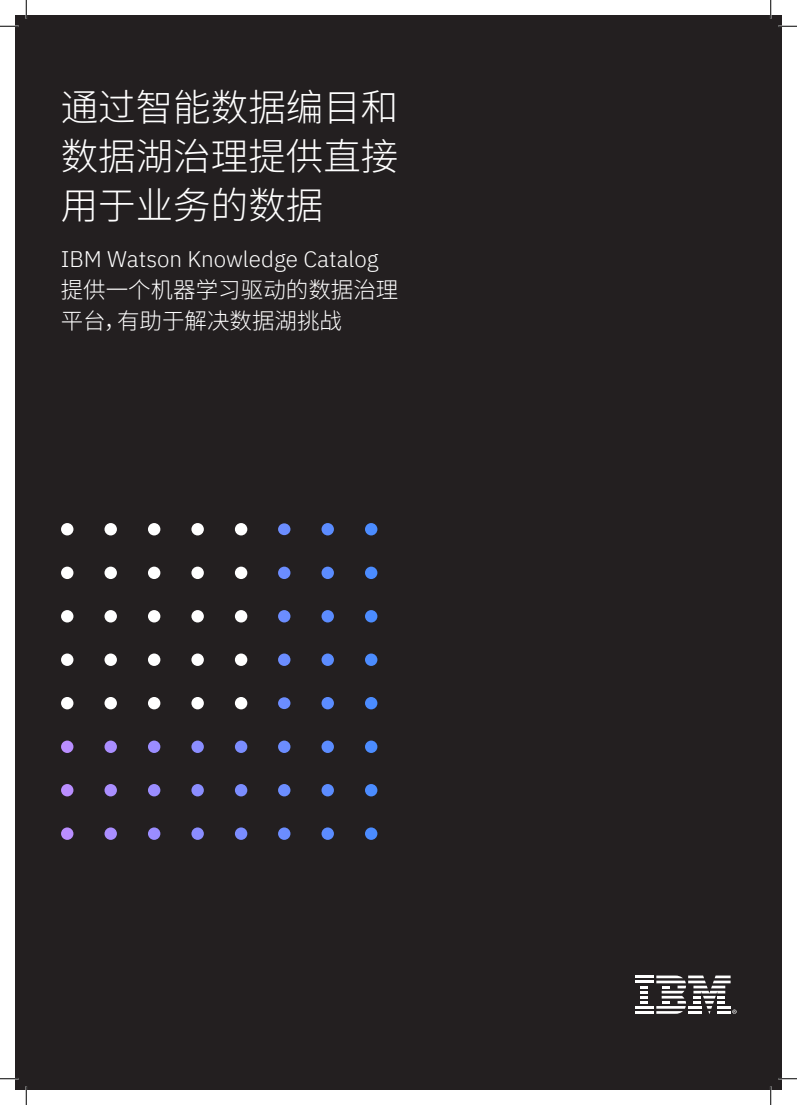
<style>
.page{position:relative;width:797px;height:1105px;background:#fff}
.page>*{position:absolute;margin:0;border:0;box-sizing:border-box;transform-origin:0 0}
.t1{font:300 37.5px/48.8px "Noto Sans CJ Ksc";color:#fff;text-align:justify}
.t2{font:300 22.5px/31.2px "Noto Sans CJ Ksc";color:#fff}
.t3{font:300 22.5px "IBM Plex Sans";color:#fff}
</style>
<div class="page">
<div style="left:15px;top:15px;width:767px;height:1075px;background:#231f20"></div>
<svg style="left:61px;top:697px;width:12px;height:12px"></svg>
<svg style="left:104px;top:697px;width:13px;height:12px"></svg>
<svg style="left:148px;top:697px;width:12px;height:12px"></svg>
<svg style="left:191px;top:697px;width:13px;height:12px"></svg>
<svg style="left:235px;top:697px;width:12px;height:12px"></svg>
<svg style="left:278px;top:697px;width:12px;height:12px"></svg>
<svg style="left:321px;top:697px;width:13px;height:12px"></svg>
<svg style="left:365px;top:697px;width:12px;height:12px"></svg>
<svg style="left:61px;top:740px;width:12px;height:13px"></svg>
<svg style="left:104px;top:740px;width:13px;height:13px"></svg>
<svg style="left:148px;top:740px;width:12px;height:13px"></svg>
<svg style="left:191px;top:740px;width:13px;height:13px"></svg>
<svg style="left:235px;top:740px;width:12px;height:13px"></svg>
<svg style="left:278px;top:740px;width:12px;height:13px"></svg>
<svg style="left:321px;top:740px;width:13px;height:13px"></svg>
<svg style="left:365px;top:740px;width:12px;height:13px"></svg>
<svg style="left:61px;top:784px;width:12px;height:12px"></svg>
<svg style="left:104px;top:784px;width:13px;height:12px"></svg>
<svg style="left:61px;top:827px;width:12px;height:13px"></svg>
<svg style="left:104px;top:827px;width:13px;height:13px"></svg>
<svg style="left:148px;top:784px;width:12px;height:12px"></svg>
<svg style="left:148px;top:827px;width:12px;height:13px"></svg>
<svg style="left:191px;top:784px;width:13px;height:12px"></svg>
<svg style="left:191px;top:827px;width:13px;height:13px"></svg>
<svg style="left:235px;top:784px;width:12px;height:12px"></svg>
<svg style="left:235px;top:827px;width:12px;height:13px"></svg>
<svg style="left:278px;top:784px;width:12px;height:12px"></svg>
<svg style="left:278px;top:827px;width:12px;height:13px"></svg>
<svg style="left:321px;top:784px;width:13px;height:12px"></svg>
<svg style="left:321px;top:827px;width:13px;height:13px"></svg>
<svg style="left:365px;top:784px;width:12px;height:12px"></svg>
<svg style="left:365px;top:827px;width:12px;height:13px"></svg>
<svg style="left:61px;top:523px;width:12px;height:12px"></svg>
<svg style="left:104px;top:523px;width:13px;height:12px"></svg>
<svg style="left:148px;top:523px;width:12px;height:12px"></svg>
<svg style="left:191px;top:523px;width:13px;height:12px"></svg>
<svg style="left:235px;top:523px;width:12px;height:12px"></svg>
<svg style="left:278px;top:523px;width:12px;height:12px"></svg>
<svg style="left:321px;top:523px;width:13px;height:12px"></svg>
<svg style="left:365px;top:523px;width:12px;height:12px"></svg>
<svg style="left:61px;top:567px;width:12px;height:12px"></svg>
<svg style="left:104px;top:567px;width:13px;height:12px"></svg>
<svg style="left:148px;top:567px;width:12px;height:12px"></svg>
<svg style="left:191px;top:567px;width:13px;height:12px"></svg>
<svg style="left:235px;top:567px;width:12px;height:12px"></svg>
<svg style="left:278px;top:567px;width:12px;height:12px"></svg>
<svg style="left:321px;top:567px;width:13px;height:12px"></svg>
<svg style="left:365px;top:567px;width:12px;height:12px"></svg>
<svg style="left:61px;top:610px;width:12px;height:12px"></svg>
<svg style="left:104px;top:610px;width:13px;height:12px"></svg>
<svg style="left:61px;top:653px;width:12px;height:13px"></svg>
<svg style="left:104px;top:653px;width:13px;height:13px"></svg>
<svg style="left:148px;top:610px;width:12px;height:12px"></svg>
<svg style="left:148px;top:653px;width:12px;height:13px"></svg>
<svg style="left:191px;top:610px;width:13px;height:12px"></svg>
<svg style="left:191px;top:653px;width:13px;height:13px"></svg>
<svg style="left:235px;top:610px;width:12px;height:12px"></svg>
<svg style="left:235px;top:653px;width:12px;height:13px"></svg>
<svg style="left:278px;top:610px;width:12px;height:12px"></svg>
<svg style="left:278px;top:653px;width:12px;height:13px"></svg>
<svg style="left:321px;top:610px;width:13px;height:12px"></svg>
<svg style="left:321px;top:653px;width:13px;height:13px"></svg>
<svg style="left:365px;top:610px;width:12px;height:12px"></svg>
<svg style="left:365px;top:653px;width:12px;height:13px"></svg>
<svg style="left:635px;top:975px;width:101px;height:39px"></svg>
<svg style="left:0;top:25px;width:19px;height:2px"></svg>
<svg style="left:778px;top:25px;width:19px;height:2px"></svg>
<svg style="left:0;top:1078px;width:19px;height:1px"></svg>
<svg style="left:778px;top:1078px;width:19px;height:1px"></svg>
<svg style="left:25px;top:0;width:2px;height:19px"></svg>
<svg style="left:25px;top:1086px;width:2px;height:19px"></svg>
<svg style="left:770px;top:0;width:1px;height:19px"></svg>
<svg style="left:770px;top:1086px;width:1px;height:19px"></svg>
<h1 class="t1" style="left:61px;top:84px;width:339px">通过智能数据编目和数据湖治理提供直接用于业务的数据</h1>
<p class="t3" style="left:61px;top:242px;width:319px">IBM Watson Knowledge Catalog</p>
<p class="t2" style="left:61px;top:274px;width:339px">提供一个机器学习驱动的数据治理平台，有助于解决数据湖挑战</p>
</div>
